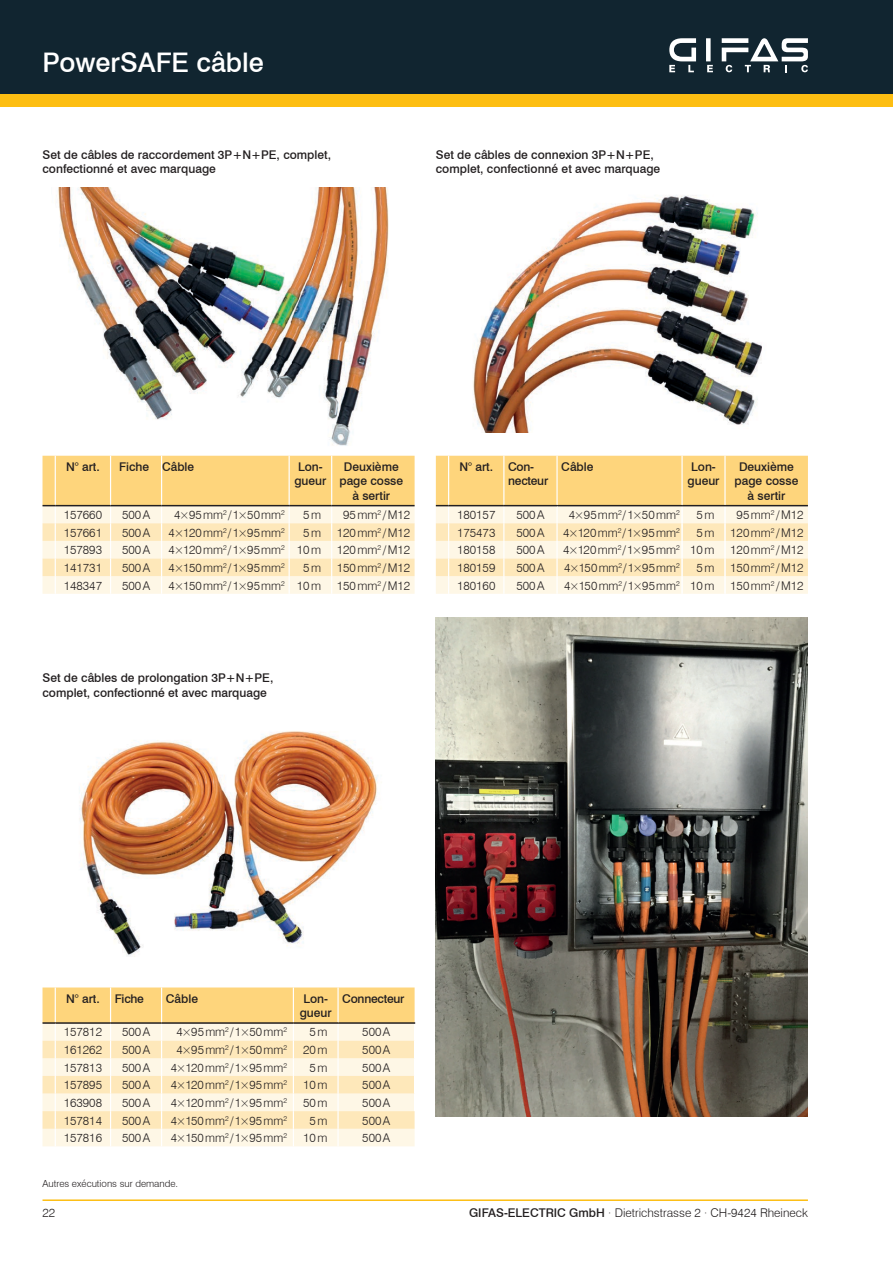
<style>
.page{position:relative;width:893px;height:1263px;background:#fff}
.page>*{position:absolute;margin:0;border:0;box-sizing:border-box;transform-origin:0 0}
.t1{font:500 27px "Swiss 721 BT";color:#fff}
.t2{font:300 12px "Swiss 721 BT";color:#231f20}
.t3{font:500 12px/14.4px "Swiss 721 BT";color:#231f20;text-align:center}
.t4{font:500 12px/14.4px "Swiss 721 BT";letter-spacing:-.02em;color:#231f20}
.t5{font:300 9.75px "Swiss 721 BT";color:#231f20}
.s1{font-weight:500}
</style>
<div class="page">
<div style="left:0;top:64px;width:893px;height:42px;background:#fdbe12"></div>
<div style="left:0;top:0;width:893px;height:94px;background:#112530"></div>
<hr style="left:43px;top:1199px;width:765px;height:2px;background:#fdbe12">
<div style="left:706px;top:38px;width:5px;height:23px;background:#fff"></div>
<svg style="left:669px;top:38px;width:27px;height:34px"></svg>
<svg style="left:707px;top:65px;width:6px;height:7px"></svg>
<svg style="left:722px;top:38px;width:86px;height:34px"></svg>
<img style="left:436px;top:618px;width:371px;height:498px">
<img style="left:58px;top:187px;width:331px;height:259px">
<img style="left:79px;top:731px;width:299px;height:226px">
<img style="left:473px;top:195px;width:289px;height:238px">
<svg style="left:43px;top:456px;width:372px;height:138px"></svg>
<hr style="left:55px;top:505px;width:56px;height:1px;background:#231f20">
<svg style="left:436px;top:456px;width:372px;height:138px"></svg>
<svg style="left:43px;top:987px;width:372px;height:159px"></svg>
<hr style="left:162px;top:1022px;width:131px;height:2px;background:#231f20">
<hr style="left:293px;top:1022px;width:45px;height:2px;background:#231f20">
<h1 class="t1" style="left:43px;top:46px;width:223px">PowerSAFE câble</h1>
<p class="t3" style="left:43px;top:147px;width:290px;text-align:left">Set de câbles de raccordement 3P+N+PE, complet, confectionné et avec marquage</p>
<p class="t3" style="left:436px;top:147px;width:226px;text-align:left">Set de câbles de connexion 3P+N+PE, complet, confectionné et avec marquage</p>
<p class="t3" style="left:66px;top:459px;width:35px">N° art.</p>
<p class="t3" style="left:119px;top:459px;width:76px">Fiche Câble</p>
<p class="t3" style="left:294px;top:459px;width:34px">Lon&shy;gueur</p>
<p class="t3" style="left:339px;top:459px;width:65px">Deuxième page cosse à sertir</p>
<p class="t2" style="left:64px;top:507px;width:40px">157660</p>
<p class="t2" style="left:122px;top:507px;width:30px">500A</p>
<p class="t2" style="left:174px;top:507px;width:112px">4×95mm<sup>2</sup> /1×50mm<sup>2</sup></p>
<p class="t2" style="left:303px;top:507px;width:19px">5m</p>
<p class="t2" style="left:343px;top:507px;width:69px">95mm<sup>2</sup> /M12</p>
<p class="t2" style="left:64px;top:525px;width:40px">157661</p>
<p class="t2" style="left:122px;top:525px;width:30px">500A</p>
<p class="t2" style="left:169px;top:525px;width:118px">4×120mm<sup>2</sup> /1×95mm<sup>2</sup></p>
<p class="t2" style="left:303px;top:525px;width:19px">5m</p>
<p class="t2" style="left:337px;top:525px;width:75px">120mm<sup>2</sup> /M12</p>
<p class="t2" style="left:64px;top:543px;width:40px">157893</p>
<p class="t2" style="left:122px;top:543px;width:30px">500A</p>
<p class="t2" style="left:169px;top:543px;width:154px">4×120mm<sup>2</sup> /1×95mm<sup>2</sup> 10m</p>
<p class="t2" style="left:337px;top:543px;width:75px">120mm<sup>2</sup> /M12</p>
<p class="t2" style="left:64px;top:560px;width:40px">141731</p>
<p class="t2" style="left:122px;top:560px;width:30px">500A</p>
<p class="t2" style="left:169px;top:560px;width:118px">4×150mm<sup>2</sup> /1×95mm<sup>2</sup></p>
<p class="t2" style="left:303px;top:560px;width:19px">5m</p>
<p class="t2" style="left:337px;top:560px;width:75px">150mm<sup>2</sup> /M12</p>
<p class="t2" style="left:64px;top:578px;width:40px">148347</p>
<p class="t2" style="left:122px;top:578px;width:30px">500A</p>
<p class="t2" style="left:169px;top:578px;width:154px">4×150mm<sup>2</sup> /1×95mm<sup>2</sup> 10m</p>
<p class="t2" style="left:337px;top:578px;width:75px">150mm<sup>2</sup> /M12</p>
<p class="t3" style="left:43px;top:671px;width:232px;text-align:left">Set de câbles de prolongation 3P+N+PE, complet, confectionné et avec marquage</p>
<p class="t4" style="left:508px;top:459px;width:42px;text-indent:-49px">N° art. Con&shy;necteur</p>
<p class="t3" style="left:561px;top:459px;width:34px">Câble</p>
<p class="t3" style="left:687px;top:459px;width:34px">Lon&shy;gueur</p>
<p class="t3" style="left:735px;top:459px;width:65px">Deuxième page cosse à sertir</p>
<p class="t2" style="left:457px;top:507px;width:40px">180157</p>
<p class="t2" style="left:516px;top:507px;width:30px">500A</p>
<p class="t2" style="left:569px;top:507px;width:113px">4×95mm<sup>2</sup>/1×50mm<sup>2</sup></p>
<p class="t2" style="left:696px;top:507px;width:19px">5m</p>
<p class="t2" style="left:737px;top:507px;width:69px">95mm<sup>2</sup> /M12</p>
<p class="t2" style="left:457px;top:525px;width:40px">175473</p>
<p class="t2" style="left:516px;top:525px;width:30px">500A</p>
<p class="t2" style="left:563px;top:525px;width:118px">4×120mm<sup>2</sup>/1×95mm<sup>2</sup></p>
<p class="t2" style="left:696px;top:525px;width:19px">5m</p>
<p class="t2" style="left:730px;top:525px;width:75px">120mm<sup>2</sup> /M12</p>
<p class="t2" style="left:457px;top:543px;width:40px">180158</p>
<p class="t2" style="left:516px;top:543px;width:30px">500A</p>
<p class="t2" style="left:563px;top:543px;width:153px">4×120mm<sup>2</sup>/1×95mm<sup>2</sup> 10m</p>
<p class="t2" style="left:730px;top:543px;width:75px">120mm<sup>2</sup> /M12</p>
<p class="t2" style="left:457px;top:560px;width:40px">180159</p>
<p class="t2" style="left:516px;top:560px;width:30px">500A</p>
<p class="t2" style="left:564px;top:560px;width:117px">4×150mm<sup>2</sup>/1×95mm<sup>2</sup></p>
<p class="t2" style="left:696px;top:560px;width:19px">5m</p>
<p class="t2" style="left:730px;top:560px;width:75px">150mm<sup>2</sup> /M12</p>
<p class="t2" style="left:457px;top:578px;width:40px">180160</p>
<p class="t2" style="left:516px;top:578px;width:30px">500A</p>
<p class="t2" style="left:564px;top:578px;width:152px">4×150mm<sup>2</sup>/1×95mm<sup>2</sup> 10m</p>
<p class="t2" style="left:730px;top:578px;width:75px">150mm<sup>2</sup> /M12</p>
<p class="t4" style="left:66px;top:991px;width:79px">N° art. Fiche</p>
<p class="t3" style="left:166px;top:991px;width:34px">Câble</p>
<p class="t3" style="left:300px;top:991px;width:34px">Lon&shy;gueur</p>
<p class="t4" style="left:342px;top:991px;width:64px">Connecteur</p>
<p class="t2" style="left:64px;top:1025px;width:40px">157812</p>
<p class="t2" style="left:122px;top:1025px;width:30px">500A</p>
<p class="t2" style="left:176px;top:1025px;width:112px">4×95mm<sup>2</sup> /1×50mm<sup>2</sup></p>
<p class="t2" style="left:310px;top:1025px;width:19px">5m</p>
<p class="t2" style="left:362px;top:1025px;width:30px">500A</p>
<p class="t2" style="left:64px;top:1042px;width:40px">161262</p>
<p class="t2" style="left:122px;top:1042px;width:30px">500A</p>
<p class="t2" style="left:176px;top:1042px;width:112px">4×95mm<sup>2</sup> /1×50mm<sup>2</sup></p>
<p class="t2" style="left:303px;top:1042px;width:26px">20m</p>
<p class="t2" style="left:362px;top:1042px;width:30px">500A</p>
<p class="t2" style="left:64px;top:1060px;width:40px">157813</p>
<p class="t2" style="left:122px;top:1060px;width:30px">500A</p>
<p class="t2" style="left:171px;top:1060px;width:118px">4×120mm<sup>2</sup> /1×95mm<sup>2</sup></p>
<p class="t2" style="left:310px;top:1060px;width:19px">5m</p>
<p class="t2" style="left:362px;top:1060px;width:30px">500A</p>
<p class="t2" style="left:64px;top:1078px;width:40px">157895</p>
<p class="t2" style="left:122px;top:1078px;width:30px">500A</p>
<p class="t2" style="left:171px;top:1078px;width:118px">4×120mm<sup>2</sup> /1×95mm<sup>2</sup></p>
<p class="t2" style="left:303px;top:1078px;width:26px">10m</p>
<p class="t2" style="left:362px;top:1078px;width:30px">500A</p>
<p class="t2" style="left:64px;top:1095px;width:40px">163908</p>
<p class="t2" style="left:122px;top:1095px;width:30px">500A</p>
<p class="t2" style="left:171px;top:1095px;width:118px">4×120mm<sup>2</sup> /1×95mm<sup>2</sup></p>
<p class="t2" style="left:303px;top:1095px;width:26px">50m</p>
<p class="t2" style="left:362px;top:1095px;width:30px">500A</p>
<p class="t2" style="left:64px;top:1113px;width:40px">157814</p>
<p class="t2" style="left:122px;top:1113px;width:30px">500A</p>
<p class="t2" style="left:171px;top:1113px;width:118px">4×150mm<sup>2</sup> /1×95mm<sup>2</sup></p>
<p class="t2" style="left:310px;top:1113px;width:19px">5m</p>
<p class="t2" style="left:362px;top:1113px;width:30px">500A</p>
<p class="t2" style="left:64px;top:1130px;width:40px">157816</p>
<p class="t2" style="left:122px;top:1130px;width:30px">500A</p>
<p class="t2" style="left:171px;top:1130px;width:118px">4×150mm<sup>2</sup> /1×95mm<sup>2</sup></p>
<p class="t2" style="left:303px;top:1130px;width:26px">10m</p>
<p class="t2" style="left:362px;top:1130px;width:30px">500A</p>
<p class="t5" style="left:43px;top:1178px;width:137px">Autres exécutions sur demande.</p>
<p class="t2" style="left:43px;top:1206px;width:14px">22</p>
<p class="t2" style="left:469px;top:1205px;width:340px"><span class="s1">GIFAS-ELECTRIC GmbH</span> · Dietrichstrasse 2 · CH-9424 Rheineck</p>
</div>
